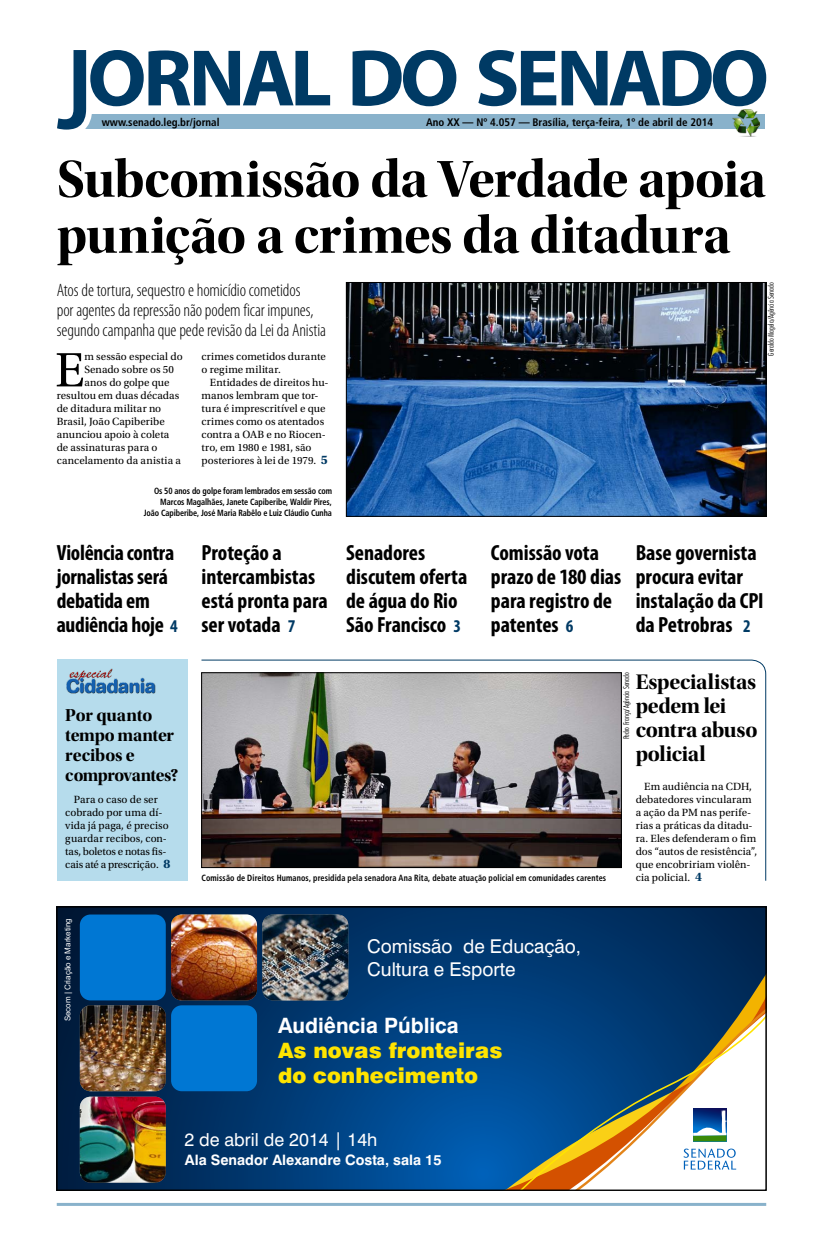
<style>
.page{position:relative;width:823px;height:1248px;background:#fff}
.page>*{position:absolute;margin:0;border:0;box-sizing:border-box;transform-origin:0 0}
.t1{font:54px/56px "Utopia Std Bold Disp";letter-spacing:-.01em;color:#000}
.t2{font:50.8px "Utopia Std";color:#000}
.t3{font:700 condensed 22px/24px "Myriad Pro";letter-spacing:-.005em;color:#000}
.t4{font:22px/24px "Utopia Std Bold Disp";letter-spacing:-.01em;color:#000}
.t5{font:900 21.1px/25.4px "Swiss 721 BT";color:#ffe400}
.t6{font:700 21.1px "Swiss 721 BT";color:#fff}
.t7{font:19px/22.8px "Swiss 721 BT";color:#fff}
.t8{font:300 condensed 18px/20px "Myriad Pro";letter-spacing:-.01em;color:#000}
.t9{font:18px/20px "Utopia Std Bold Disp";letter-spacing:-.015em;color:#000}
.t10{font:17.9px "Swiss 721 BT";color:#fff}
.t11{font:700 14.4px "Swiss 721 BT";color:#fff}
.t12{font:11px/13px "Utopia Std";letter-spacing:.005em;color:#000}
.t13{font:700 condensed 10.9px "Frutiger";color:#000}
.t14{font:700 condensed 9px/11px "Frutiger";letter-spacing:-.005em;color:#000;text-align:right;scale:.9 1}
.t15{font:300 condensed 8px "Futura BT";color:#000}
.t16{font:8px "Arial";color:#fff}
.s1{font-weight:700;font-size:13px;color:#003a64}
.s2{font-size:18px;color:#003a64}
</style>
<div class="page">
<hr style="left:57px;top:1202px;width:708px;height:3px;background:#89b2cb">
<img style="left:348px;top:284px;width:415px;height:230px">
<div style="left:346px;top:282px;width:419px;height:234px;border:1px solid #000"></div>
<div style="left:57px;top:659px;width:130px;height:221px;background:#b6dcec"></div>
<img style="left:201px;top:659px;width:565px;height:222px">
<div style="left:75px;top:115px;width:689px;height:14px;background:#89b2cb"></div>
<svg style="left:57px;top:50px;width:273px;height:80px"></svg>
<svg style="left:352px;top:50px;width:104px;height:56px"></svg>
<svg style="left:478px;top:50px;width:287px;height:56px"></svg>
<img style="left:731px;top:109px;width:28px;height:27px">
<svg style="left:59px;top:908px;width:704px;height:280px;background:#00366c"></svg>
<svg style="left:434px;top:945px;width:329px;height:243px;background:#004486"></svg>
<svg style="left:451px;top:949px;width:312px;height:239px;background:#003c77"></svg>
<svg style="left:461px;top:961px;width:302px;height:227px"></svg>
<img style="left:262px;top:914px;width:86px;height:86px">
<img style="left:80px;top:1005px;width:86px;height:86px">
<div style="left:171px;top:1005px;width:86px;height:86px;background:#0077d3;border-radius:11px"></div>
<img style="left:80px;top:1096px;width:86px;height:86px">
<div style="left:80px;top:914px;width:86px;height:86px;background:#0077d3;border-radius:11px"></div>
<img style="left:171px;top:914px;width:86px;height:86px">
<div style="left:692px;top:1107px;width:34px;height:34px;background:#0b115e"></div>
<svg style="left:692px;top:1110px;width:34px;height:31px"></svg>
<svg style="left:683px;top:1148px;width:52px;height:21px"></svg>
<img style="left:66px;top:668px;width:90px;height:26px">
<p class="t13" style="left:102px;top:116px;width:119px">www.senado.leg.br/jornal</p>
<p class="t13" style="left:426px;top:116px;width:288px">Ano XX — Nº 4.057 — Brasília, terça-feira, 1º de abril de 2014</p>
<h1 class="t1" style="left:57px;top:151px;width:710px">Subcomissão da Verdade apoia punição a crimes da ditadura</h1>
<h3 class="t8" style="left:57px;top:280px;width:271px">Atos de tortura, sequestro e homicídio cometidos<br>por agentes da repressão não podem ficar impunes, segundo campanha que pede revisão da Lei da Anistia</h3>
<h2 class="t2" style="left:55px;top:342px;width:31px">E</h2>
<p class="t12" style="left:84px;top:350px;width:100px">m sessão especial do</p>
<p class="t12" style="left:201px;top:350px;width:126px">crimes cometidos durante o regime militar.</p>
<p class="t12" style="left:201px;top:376px;width:128px;text-indent:9px">Entidades de direitos hu&shy;manos lembram que tor&shy;tura é imprescritível e que crimes como os atentados contra a OAB e no Riocen&shy;tro, em 1980 e 1981, são posteriores à lei de 1979. <span class="s1">5</span></p>
<p class="t12" style="left:84px;top:363px;width:91px">Senado sobre os 50</p>
<p class="t12" style="left:84px;top:376px;width:87px">anos do golpe que</p>
<p class="t12" style="left:57px;top:389px;width:124px">resultou em duas décadas</p>
<p class="t12" style="left:57px;top:402px;width:106px">de ditadura militar no</p>
<p class="t12" style="left:57px;top:415px;width:109px">Brasil, João Capiberibe</p>
<p class="t12" style="left:57px;top:428px;width:114px">anunciou apoio à coleta</p>
<p class="t12" style="left:57px;top:441px;width:102px">de assinaturas para o</p>
<p class="t12" style="left:57px;top:454px;width:126px">cancelamento da anistia a</p>
<p class="t14" style="left:144px;top:486px;width:210px">Os 50 anos do golpe foram lembrados em sessão com<br>Marcos Magalhães, Janete Capiberibe, Waldir Pires,<br>João Capiberibe, José Maria Rabêlo e Luiz Cláudio Cunha</p>
<p class="t15" style="left:765px;top:355px;width:75px;rotate:-90deg">Geraldo Magela/Agência Senado</p>
<h3 class="t3" style="left:57px;top:541px;width:122px">Violência contra jornalistas será debatida em audiência hoje <span class="s2">4</span></h3>
<h3 class="t3" style="left:201px;top:541px;width:128px">Proteção a intercambistas está pronta para ser votada <span class="s2">7</span></h3>
<h3 class="t3" style="left:346px;top:541px;width:123px">Senadores discutem oferta de água do Rio<br>São Francisco <span class="s2">3</span></h3>
<h3 class="t3" style="left:490px;top:541px;width:132px">Comissão vota prazo de 180 dias para registro de patentes <span class="s2">6</span></h3>
<h3 class="t3" style="left:635px;top:541px;width:129px">Base governista procura evitar instalação da CPI da Petrobras <span class="s2">2</span></h3>
<h3 class="t9" style="left:65px;top:705px;width:115px">Por quanto tempo manter recibos e comprovantes?</h3>
<p class="t12" style="left:65px;top:792px;width:106px;text-indent:9px">Para o caso de ser cobrado por uma dí&shy;vida já paga, é preciso guardar recibos, con&shy;tas, boletos e notas fis&shy;cais até a prescrição. <span class="s1">8</span></p>
<p class="t16" style="left:62px;top:1021px;width:104px;rotate:-90deg">Secom | Criação e Marketing</p>
<p class="t14" style="left:201px;top:872px;width:451px">Comissão de Direitos Humanos, presidida pela senadora Ana Rita, debate atuação policial em comunidades carentes</p>
<h3 class="t4" style="left:635px;top:669px;width:123px">Especialistas pedem lei contra abuso policial</h3>
<p class="t15" style="left:621px;top:739px;width:68px;rotate:-90deg">Pedro França/Agência Senado</p>
<p class="t12" style="left:635px;top:779px;width:123px;text-indent:9px">Em audiência na CDH, debatedores vincularam a ação da PM nas perife&shy;rias a práticas da ditadu&shy;ra. Eles defenderam o fim dos “autos de resistência”, que encobririam violên&shy;cia policial. <span class="s1">4</span></p>
<h3 class="t7" style="left:367px;top:934px;width:215px">Comissão de Educação,<br>Cultura e Esporte</h3>
<h3 class="t6" style="left:278px;top:1012px;width:182px">Audiência Pública</h3>
<h3 class="t5" style="left:278px;top:1037px;width:226px">As novas fronteiras do conhecimento</h3>
<h3 class="t10" style="left:184px;top:1128px;width:194px">2 de abril de 2014 | 14h</h3>
<h3 class="t11" style="left:185px;top:1150px;width:258px">Ala Senador Alexandre Costa, sala 15</h3>
</div>
